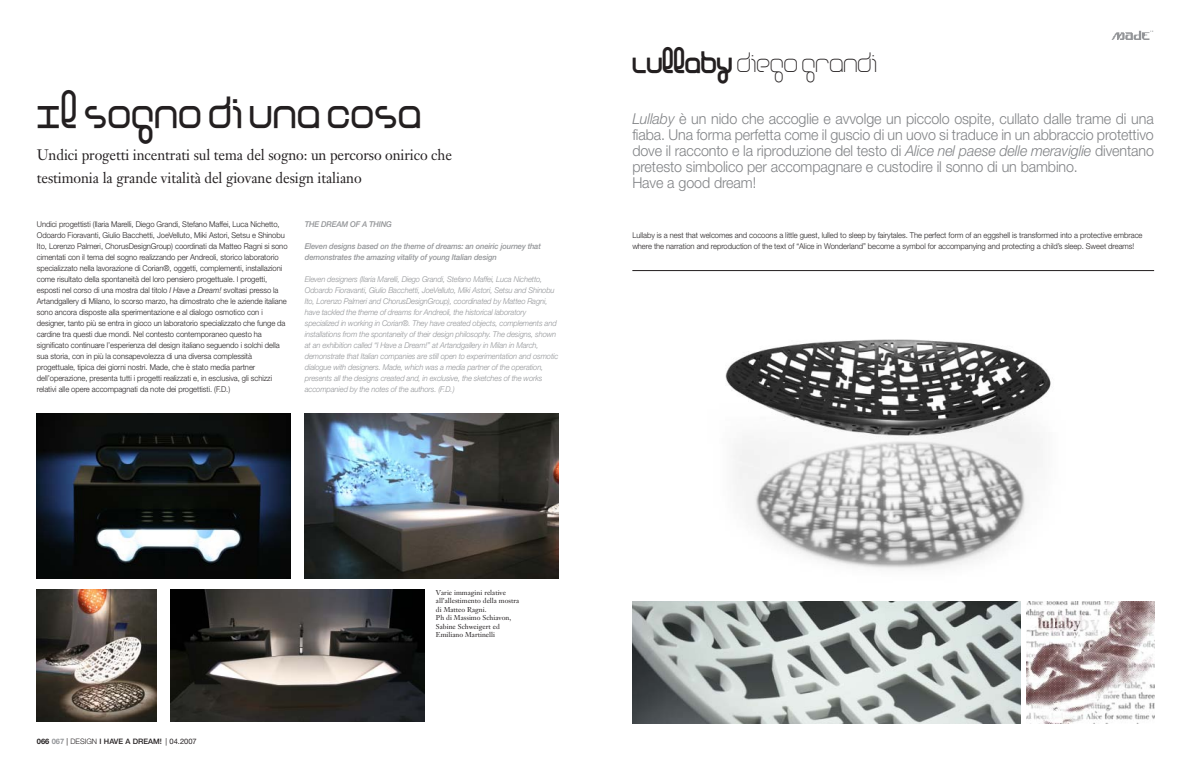
<style>
.page{position:relative;width:1191px;height:766px;background:#fff}
.page>*{position:absolute;margin:0;border:0;box-sizing:border-box;transform-origin:0 0}
.t1{font:500 45px "Basix";letter-spacing:-.005em;color:#231f20;scale:.95 1}
.t2{font:30px "Basix";letter-spacing:-.005em;color:#231f20;scale:.95 1}
.t3{font:300 15px/16px "Helvetica Neue";letter-spacing:-.005em;color:#808285;scale:.95 1}
.t4{font:15px/22px "Tyrnavia";letter-spacing:-.005em;color:#231f20;scale:.95 1}
.t5{font:300 8px/11px "Helvetica Neue";letter-spacing:-.005em;color:#231f20;scale:.95 1}
.t6{font:italic 300 8px/11px "Helvetica Neue";letter-spacing:-.015em;color:#939598;scale:.95 1}
.t7{font:italic 500 8px/11px "Helvetica Neue";letter-spacing:-.015em;color:#939598;scale:.95 1}
.t8{font:500 7.5px "Helvetica Neue";color:#231f20}
.t9{font:7px/8.4px "Tyrnavia";color:#231f20}
.s1{font-style:italic}
.s2{font-family:"Basix Heavy Round"}
.s3{font-weight:700}
.s4{font-weight:700;color:#939598}
.s5{font-weight:400}
.s6{font-weight:300}
</style>
<div class="page">
<img style="left:725px;top:339px;width:326px;height:231px">
<img style="left:632px;top:601px;width:388px;height:122px">
<img style="left:1026px;top:601px;width:128px;height:122px">
<hr style="left:632px;top:270px;width:522px;height:1px;background:#231f20">
<img style="left:1111px;top:30px;width:42px;height:10px">
<img style="left:37px;top:413px;width:254px;height:165px">
<img style="left:37px;top:589px;width:120px;height:132px">
<img style="left:305px;top:413px;width:253px;height:165px">
<img style="left:171px;top:589px;width:253px;height:132px">
<h1 class="t1" style="left:37px;top:90px;width:407px">Il sogno di una cosa</h1>
<h3 class="t4" style="left:37px;top:144px;width:438px">Undici progetti incentrati sul tema del sogno: un percorso onirico che testimonia la grande vitalità del giovane design italiano</h3>
<p class="t5" style="left:37px;top:219px;width:265px">Undici progettisti (Ilaria Marelli, Diego Grandi, Stefano Maffei, Luca Nichetto, Odoardo Fioravanti, Giulio Bacchetti, JoeVelluto, Miki Astori, Setsu e Shinobu Ito, Lorenzo Palmeri, ChorusDesignGroup) coordinati da Matteo Ragni si sono cimentati con il tema del sogno realizzando per Andreoli, storico laboratorio specializzato nella lavorazione di Corian®, oggetti, complementi, installazioni come risultato della spontaneità del loro pensiero progettuale. I progetti, esposti nel corso di una mostra dal titolo <span class="s1">I Have a Dream!</span> svoltasi presso la Artandgallery di Milano, lo scorso marzo, ha dimostrato che le aziende italiane sono ancora disposte alla sperimentazione e al dialogo osmotico con i designer, tanto più se entra in gioco un laboratorio specializzato che funge da cardine tra questi due mondi. Nel contesto contemporaneo questo ha significato continuare l’esperienza del design italiano seguendo i solchi della sua storia, con in più la consapevolezza di una diversa complessità progettuale, tipica dei giorni nostri. Made, che è stato media partner dell’operazione, presenta tutti i progetti realizzati e, in esclusiva, gli schizzi relativi alle opere accompagnati da note dei progettisti. (F.D.)</p>
<p class="t7" style="left:305px;top:219px;width:93px">THE DREAM OF A THING</p>
<p class="t7" style="left:305px;top:241px;width:250px">Eleven designs based on the theme of dreams: an oneiric journey that demonstrates the amazing vitality of young Italian design</p>
<p class="t6" style="left:305px;top:274px;width:268px">Eleven designers (Ilaria Marelli, Diego Grandi, Stefano Maffei, Luca Nichetto, Odoardo Fioravanti, Giulio Bacchetti, JoeVelluto, Miki Astori, Setsu and Shinobu Ito, Lorenzo Palmeri and ChorusDesignGroup), coordinated by Matteo Ragni, have tackled the theme of dreams for Andreoli, the historical laboratory specialized in working in Corian®. They have created objects, complements and installations from the spontaneity of their design philosophy. The designs, shown at an exhibition called “I Have a Dream!” at Artandgallery in Milan in March, demonstrate that Italian companies are still open to experimentation and osmotic dialogue with designers. Made, which was a media partner of the operation, presents all the designs created and, in exclusive, the sketches of the works accompanied by the notes of the authors. (F.D.)</p>
<h2 class="t2" style="left:632px;top:47px;width:259px"><span class="s2">Lullaby</span> diego grandi</h2>
<p class="t3" style="left:632px;top:112px;width:550px"><span class="s1">Lullaby</span> è un nido che accoglie e avvolge un piccolo ospite, cullato dalle trame di una fiaba. Una forma perfetta come il guscio di un uovo si traduce in un abbraccio protettivo dove il racconto e la riproduzione del testo di <span class="s1">Alice nel paese delle meraviglie</span> diventano pretesto simbolico per accompagnare e custodire il sonno di un bambino.<br>Have a good dream!</p>
<p class="t5" style="left:632px;top:230px;width:538px">Lullaby is a nest that welcomes and cocoons a little guest, lulled to sleep by fairytales. The perfect form of an eggshell is transformed into a protective embrace where the narration and reproduction of the text of “Alice in Wonderland” become a symbol for accompanying and protecting a child’s sleep. Sweet dreams!</p>
<p class="t8" style="left:37px;top:738px;width:161px"><span class="s3">066</span> <span class="s4">067</span> <span class="s5">|</span> <span class="s6">DESIGN</span> I HAVE A DREAM! <span class="s5">| 04.2007</span></p>
<p class="t9" style="left:436px;top:588px;width:85px">Varie immagini relative all’allestimento della mostra di Matteo Ragni.<br>Ph di Massimo Schiavon,<br>Sabine Schweigert ed<br>Emiliano Martinelli</p>
</div>
